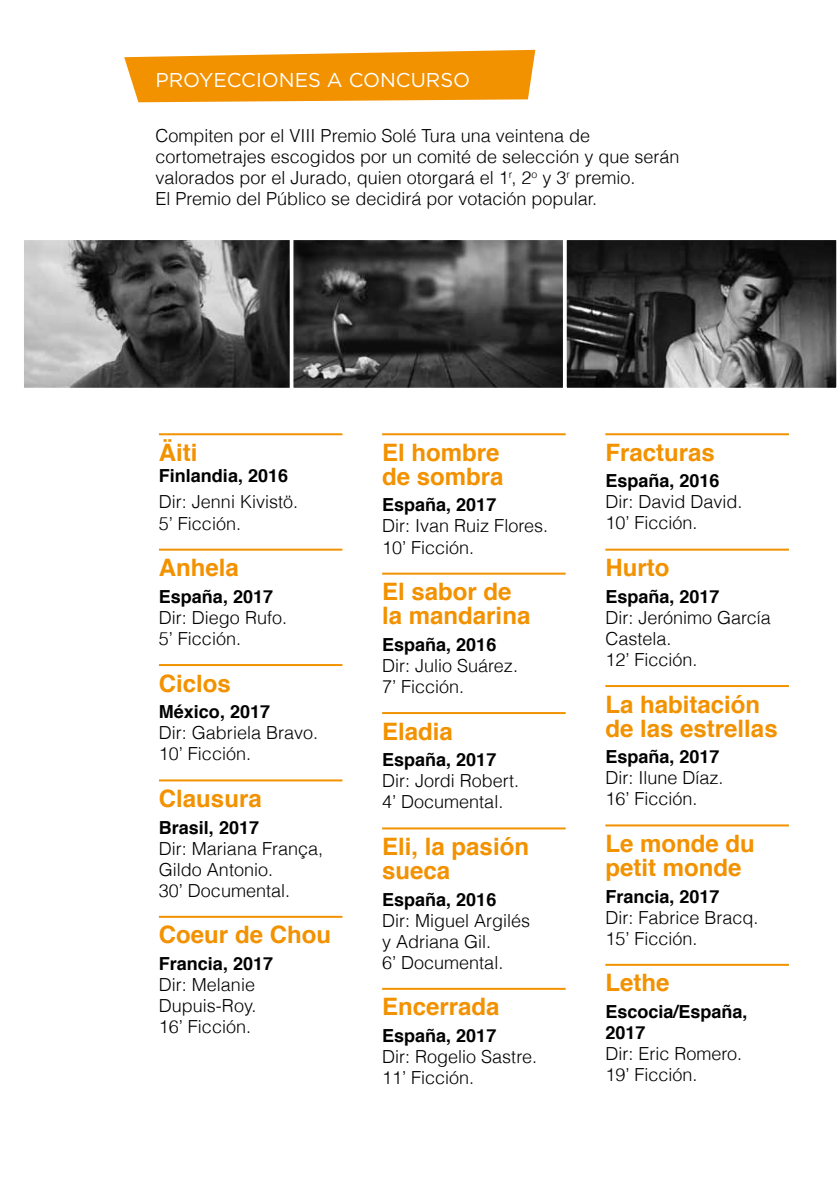
<style>
.page{position:relative;width:840px;height:1191px;background:#fff}
.page>*{position:absolute;margin:0;border:0;box-sizing:border-box;transform-origin:0 0}
.t1{font:700 24px/24px "Helvetica";color:#f29200}
.t2{font:20px "Gotham";color:#fff}
.t3{font:300 18px/21px "Helvetica";color:#000}
.t4{font:700 18px/21px "Helvetica";color:#000}
</style>
<div class="page">
<img style="left:25px;top:241px;width:809px;height:145px">
<div style="left:20px;top:236px;width:277px;height:155px;border:4px solid #fff"></div>
<svg style="left:294px;top:241px;width:267px;height:145px;background:#3d3d3d"></svg>
<div style="left:289px;top:236px;width:277px;height:155px;border:4px solid #fff"></div>
<div style="left:562px;top:236px;width:277px;height:155px;border:4px solid #fff"></div>
<svg style="left:124px;top:50px;width:411px;height:52px;background:#f39e1c"></svg>
<hr style="left:159px;top:433px;width:183px;height:2px;background:#f29200">
<hr style="left:159px;top:548px;width:183px;height:2px;background:#f29200">
<hr style="left:159px;top:664px;width:183px;height:2px;background:#f29200">
<hr style="left:159px;top:779px;width:183px;height:2px;background:#f29200">
<hr style="left:159px;top:915px;width:183px;height:2px;background:#f29200">
<hr style="left:382px;top:433px;width:183px;height:2px;background:#f29200">
<hr style="left:382px;top:572px;width:183px;height:2px;background:#f29200">
<hr style="left:382px;top:712px;width:183px;height:2px;background:#f29200">
<hr style="left:382px;top:827px;width:183px;height:2px;background:#f29200">
<hr style="left:382px;top:987px;width:183px;height:2px;background:#f29200">
<hr style="left:605px;top:433px;width:183px;height:2px;background:#f29200">
<hr style="left:605px;top:548px;width:183px;height:2px;background:#f29200">
<hr style="left:605px;top:685px;width:183px;height:2px;background:#f29200">
<hr style="left:605px;top:824px;width:183px;height:2px;background:#f29200">
<hr style="left:605px;top:963px;width:183px;height:2px;background:#f29200">
<p class="t2" style="left:155px;top:68px;width:316px">PROYECCIONES A CONCURSO</p>
<p class="t3" style="left:155px;top:125px;width:525px">Compiten por el VIII Premio Solé Tura una veintena de cortometrajes escogidos por un comité de selección y que serán valorados por el Jurado, quien otorgará el 1<sup>r</sup>, 2<sup>o</sup> y 3<sup>r</sup> premio.<br>El Premio del Público se decidirá por votación popular.</p>
<h1 class="t1" style="left:159px;top:440px;width:40px">Äiti</h1>
<p class="t4" style="left:159px;top:465px;width:131px">Finlandia, 2016</p>
<p class="t3" style="left:159px;top:491px;width:141px">Dir: Jenni Kivistö.<br>5’ Ficción.</p>
<h1 class="t1" style="left:159px;top:556px;width:82px">Anhela</h1>
<p class="t4" style="left:159px;top:586px;width:116px">España, 2017</p>
<p class="t3" style="left:159px;top:607px;width:130px">Dir: Diego Rufo.<br>5’ Ficción.</p>
<h1 class="t1" style="left:159px;top:671px;width:74px">Ciclos</h1>
<p class="t4" style="left:159px;top:701px;width:113px">México, 2017</p>
<p class="t3" style="left:159px;top:722px;width:161px">Dir: Gabriela Bravo.<br>10’ Ficción.</p>
<h1 class="t1" style="left:159px;top:787px;width:104px">Clausura</h1>
<p class="t4" style="left:159px;top:817px;width:102px">Brasil, 2017</p>
<p class="t3" style="left:159px;top:837px;width:166px">Dir: Mariana França,<br>Gildo Antonio.<br>30’ Documental.</p>
<h1 class="t1" style="left:159px;top:923px;width:174px">Coeur de Chou</h1>
<p class="t4" style="left:159px;top:953px;width:116px">Francia, 2017</p>
<p class="t3" style="left:159px;top:974px;width:99px;text-align:justify">Dir: Melanie Dupuis-Roy.<br>16’ Ficción.</p>
<h1 class="t1" style="left:382px;top:440px;width:123px">El hombre de sombra</h1>
<p class="t4" style="left:382px;top:495px;width:116px">España, 2017</p>
<p class="t3" style="left:382px;top:515px;width:167px">Dir: Ivan Ruiz Flores.<br>10’ Ficción.</p>
<h1 class="t1" style="left:382px;top:580px;width:150px">El sabor de la mandarina</h1>
<p class="t4" style="left:382px;top:634px;width:116px">España, 2016</p>
<p class="t3" style="left:382px;top:655px;width:137px">Dir: Julio Suárez.<br>7’ Ficción.</p>
<h1 class="t1" style="left:382px;top:719px;width:72px">Eladia</h1>
<p class="t4" style="left:382px;top:749px;width:116px">España, 2017</p>
<p class="t3" style="left:382px;top:770px;width:139px">Dir: Jordi Robert.<br>4’ Documental.</p>
<h1 class="t1" style="left:382px;top:835px;width:148px">Eli, la pasión sueca</h1>
<p class="t4" style="left:382px;top:889px;width:116px">España, 2016</p>
<p class="t3" style="left:382px;top:909px;width:149px">Dir: Miguel Argilés y Adriana Gil.<br>6’ Documental.</p>
<h1 class="t1" style="left:382px;top:995px;width:119px">Encerrada</h1>
<p class="t4" style="left:382px;top:1025px;width:116px">España, 2017</p>
<p class="t3" style="left:382px;top:1046px;width:156px">Dir: Rogelio Sastre.<br>11’ Ficción.</p>
<h1 class="t1" style="left:605px;top:440px;width:111px">Fracturas</h1>
<p class="t4" style="left:605px;top:471px;width:116px">España, 2016</p>
<p class="t3" style="left:605px;top:491px;width:138px">Dir: David David.<br>10’ Ficción.</p>
<h1 class="t1" style="left:605px;top:556px;width:65px">Hurto</h1>
<p class="t4" style="left:605px;top:586px;width:116px">España, 2017</p>
<p class="t3" style="left:605px;top:607px;width:167px">Dir: Jerónimo García<br>Castela.<br>12’ Ficción.</p>
<h1 class="t1" style="left:605px;top:692px;width:174px">La habitación de las estrellas</h1>
<p class="t4" style="left:605px;top:746px;width:116px">España, 2017</p>
<p class="t3" style="left:605px;top:767px;width:120px">Dir: Ilune Díaz.<br>16’ Ficción.</p>
<h1 class="t1" style="left:605px;top:832px;width:151px">Le monde du petit monde</h1>
<p class="t4" style="left:605px;top:886px;width:116px">Francia, 2017</p>
<p class="t3" style="left:605px;top:906px;width:155px">Dir: Fabrice Bracq.<br>15’ Ficción.</p>
<h1 class="t1" style="left:605px;top:971px;width:66px">Lethe</h1>
<p class="t4" style="left:605px;top:1001px;width:144px">Escocia/España,<br>2017</p>
<p class="t3" style="left:605px;top:1043px;width:138px">Dir: Eric Romero.<br>19’ Ficción.</p>
</div>
